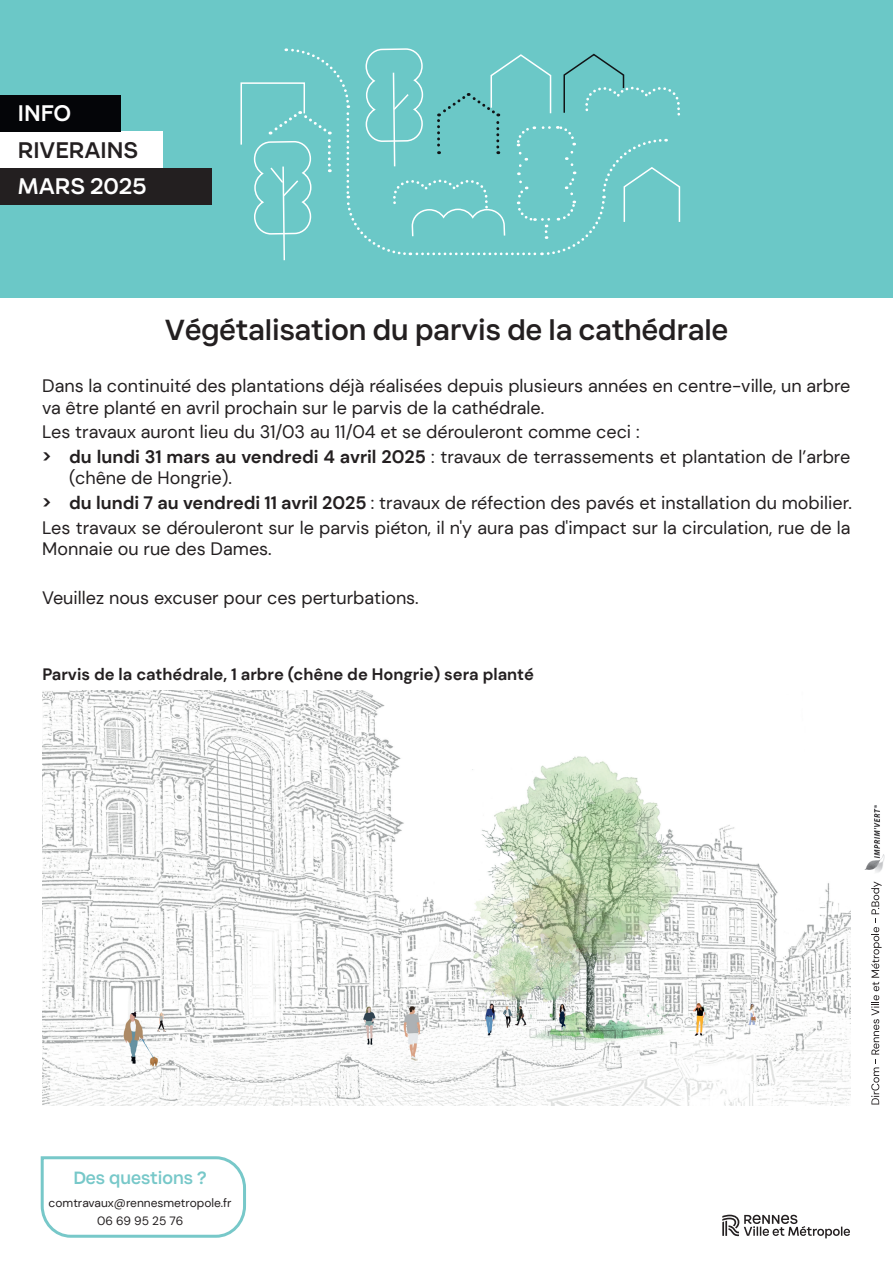
<style>
.page{position:relative;width:893px;height:1263px;background:#fff}
.page>*{position:absolute;margin:0;border:0;box-sizing:border-box;transform-origin:0 0}
.t1{font:500 27px "Condate";color:#231f20}
.t2{font:500 21px "Condate";color:#fff}
.t3{font:500 21px "Condate";color:#231f20}
.t4{font:18px/24.6px "DM Sans";color:#231f20}
.t5{font:700 16.5px "DM Sans";color:#231f20}
.t6{font:500 16.5px "Condate";color:#77c8c9}
.t7{font:12px/17.5px "DM Sans";color:#231f20;text-align:center}
.s1{font-weight:700}
</style>
<div class="page">
<div style="left:0;top:0;width:893px;height:298px;background:#6bc8c7"></div>
<div style="left:0;top:132px;width:163px;height:36px;background:#fff"></div>
<div style="left:0;top:96px;width:121px;height:36px;background:#040508"></div>
<div style="left:0;top:168px;width:211px;height:36px;background:#231f20"></div>
<svg style="left:40px;top:1156px;width:206px;height:82px"></svg>
<img style="left:865px;top:805px;width:19px;height:68px">
<svg style="left:871px;top:881px;width:11px;height:223px"></svg>
<svg style="left:240px;top:48px;width:441px;height:213px"></svg>
<img style="left:42px;top:690px;width:808px;height:416px">
<svg style="left:722px;top:1215px;width:128px;height:23px"></svg>
<p class="t2" style="left:18px;top:100px;width:55px">INFO</p>
<p class="t3" style="left:18px;top:136px;width:122px">RIVERAINS</p>
<p class="t2" style="left:18px;top:172px;width:130px">MARS 2025</p>
<h1 class="t1" style="left:165px;top:313px;width:565px">Végétalisation du parvis de la cathédrale</h1>
<p class="t4" style="left:42px;top:375px;width:810px;line-height:21.6px">Dans la continuité des plantations déjà réalisées depuis plusieurs années en centre-ville, un arbre va être planté en avril prochain sur le parvis de la cathédrale.</p>
<p class="t4" style="left:42px;top:420px;width:810px">Les travaux auront lieu du 31/03 au 11/04 et se dérouleront comme ceci :<br><span class="s1">&gt; du lundi 31 mars au vendredi 4 avril 2025</span> : travaux de terrassements et plantation de l’arbre</p>
<p class="t4" style="left:42px;top:466px;width:811px;text-indent:27px">(chêne de Hongrie).<br><span class="s1">&gt; du lundi 7 au vendredi 11 avril 2025</span> : travaux de réfection des pavés et installation du mobilier.<br>Les travaux se dérouleront sur le parvis piéton, il n'y aura pas d'impact sur la circulation, rue de la</p>
<p class="t4" style="left:42px;top:537px;width:231px">Monnaie ou rue des Dames.</p>
<p class="t4" style="left:42px;top:586px;width:378px">Veuillez nous excuser pour ces perturbations.</p>
<p class="t5" style="left:42px;top:664px;width:493px">Parvis de la cathédrale, 1 arbre (chêne de Hongrie) sera planté</p>
<p class="t6" style="left:73px;top:1167px;width:135px">Des questions ?</p>
<p class="t7" style="left:49px;top:1194px;width:184px">comtravaux@rennesmetropole.fr<br>06 69 95 25 76</p>
</div>
